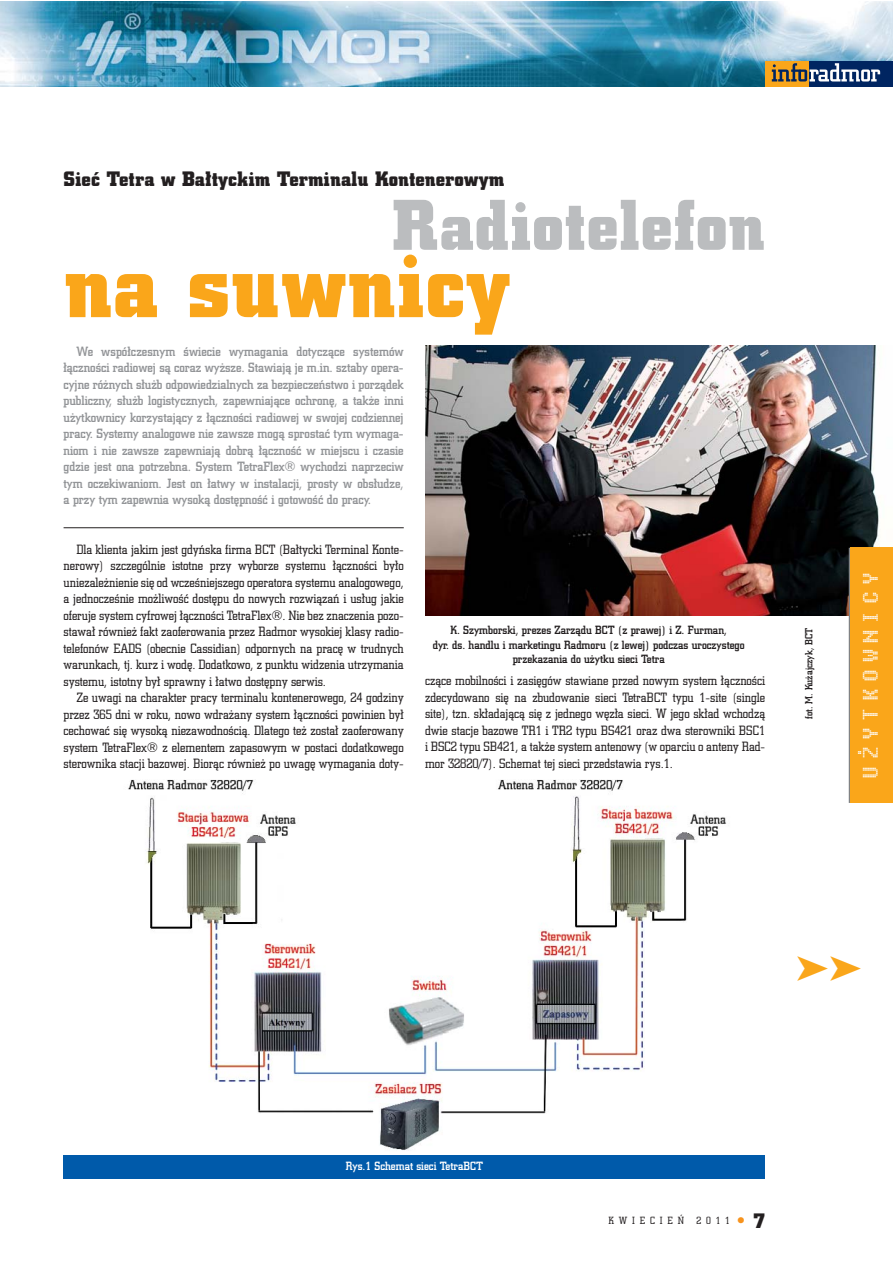
<style>
.page{position:relative;width:893px;height:1263px;background:#fff}
.page>*{position:absolute;margin:0;border:0;box-sizing:border-box;transform-origin:0 0}
.t1{font:700 94.5px "Square Slabserif 711 PL";color:#faa61a}
.t2{font:700 72px "Square Slabserif 711 PL";color:#bbbdbf}
.t3{font:700 21px "Square Slabserif 711 PL";color:#231f20}
.t4{font:18px "EFN Mobile Dual";letter-spacing:.36em;color:#fff}
.t5{font:300 13.5px/16.5px "Square Slabserif 711 PL";letter-spacing:-.005em;color:#231f20;text-align:justify}
.t6{font:500 13.5px/16.5px "Square Slabserif 711 PL";letter-spacing:-.005em;color:#939598;text-align:justify}
.t7{font:500 12px/14.4px "Square Slabserif 711 PL";color:#231f20;text-align:center}
.t8{font:500 12px "Square Slabserif 711 PL";color:#fff}
.t9{font:500 10.5px "Square Slabserif 711 PL";color:#231f20}
.t10{font:300 10.5px "Square Slabserif 711 PL";letter-spacing:.46em;color:#231f20}
.s1{font-weight:700;font-size:21px;color:#f7931d}
.s2{font-weight:700;font-size:21px}
</style>
<div class="page">
<img style="left:0;top:1px;width:893px;height:85px">
<div style="left:765px;top:61px;width:128px;height:25px;background:#002561"></div>
<div style="left:765px;top:61px;width:43px;height:25px;background:#faa61a"></div>
<svg style="left:772px;top:63px;width:108px;height:18px"></svg>
<hr style="left:64px;top:527px;width:340px;height:1px;background:#231f20">
<img style="left:425px;top:346px;width:468px;height:270px">
<img style="left:128px;top:779px;width:599px;height:371px">
<hr style="left:849px;top:548px;width:3px;height:255px;background:#808284">
<div style="left:850px;top:548px;width:43px;height:255px;background:#faa61a"></div>
<div style="left:64px;top:1155px;width:701px;height:24px;background:#005aaa"></div>
<h3 class="t3" style="left:64px;top:172px;width:442px">Sieç Tetra w Ba∏tyckim Terminalu Kontenerowym</h3>
<h2 class="t2" style="left:392px;top:202px;width:375px">Radiotelefon</h2>
<h1 class="t1" style="left:64px;top:254px;width:448px">na suwnicy</h1>
<p class="t6" style="left:64px;top:344px;width:342px;text-indent:13px">We wspó∏czesnym Êwiecie wymagania dotyczàce systemów ∏àcznoÊci radiowej sà coraz wy˝sze. Stawiajà je m.in. sztaby opera&shy;cyjne ró˝nych s∏u˝b odpowiedzialnych za bezpieczeƒstwo i porzàdek publiczny, s∏u˝b logistycznych, zapewniajàce ochron´, a tak˝e inni u˝ytkownicy korzystajàcy z ∏àcznoÊci radiowej w swojej codziennej pracy. Systemy analogowe nie zawsze mogà sprostaç tym wymaga&shy;niom i nie zawsze zapewniajà dobrà ∏àcznoÊç w miejscu i czasie gdzie jest ona potrzebna. System TetraFlex® wychodzi naprzeciw tym oczekiwaniom. Jest on ∏atwy w instalacji, prosty w obs∏udze, a przy tym zapewnia wysokà dost´pnoÊç i gotowoÊç do pracy.</p>
<p class="t5" style="left:64px;top:542px;width:342px;text-indent:13px">Dla klienta jakim jest gdyƒska firma BCT (Ba∏tycki Terminal Konte&shy;nerowy) szczególnie istotne przy wyborze systemu ∏àcznoÊci by∏o uniezale˝nienie si´ od wczeÊniejszego operatora systemu analogowego, a jednoczeÊnie mo˝liwoÊç dost´pu do nowych rozwiàzaƒ i us∏ug jakie oferuje system cyfrowej ∏àcznoÊci TetraFlex®. Nie bez znaczenia pozo&shy;stawa∏ równie˝ fakt zaoferowania przez Radmor wysokiej klasy radio&shy;telefonów EADS (obecnie Cassidian) odpornych na prac´ w trudnych warunkach, tj. kurz i wod´. Dodatkowo, z punktu widzenia utrzymania systemu, istotny by∏ sprawny i ∏atwo dost´pny serwis.</p>
<p class="t5" style="left:64px;top:691px;width:342px;text-indent:13px">Ze uwagi na charakter pracy terminalu kontenerowego, 24 godziny przez 365 dni w roku, nowo wdra˝any system ∏àcznoÊci powinien by∏ cechowaç si´ wysokà niezawodnoÊcià. Dlatego te˝ zosta∏ zaoferowany system TetraFlex® z elementem zapasowym w postaci dodatkowego sterownika stacji bazowej. Bioràc równie˝ po uwag´ wymagania doty-</p>
<p class="t7" style="left:433px;top:624px;width:314px">K. Szymborski, prezes Zarzàdu BCT (z prawej) i Z. Furman,<br>dyr. ds. handlu i marketingu Radmoru (z lewej) podczas uroczystego przekazania do u˝ytku sieci Tetra</p>
<p class="t5" style="left:425px;top:673px;width:342px">czàce mobilnoÊci i zasi´gów stawiane przed nowym system ∏àcznoÊci zdecydowano si´ na zbudowanie sieci TetraBCT typu 1-site (single site), tzn. sk∏adajàcà si´ z jednego w´z∏a sieci. W jego sk∏ad wchodzà dwie stacje bazowe TR1 i TR2 typu BS421 oraz dwa sterowniki BSC1 i BSC2 typu SB421, a tak˝e system antenowy (w oparciu o anteny Rad&shy;mor 32820/7). Schemat tej sieci przedstawia rys.1.</p>
<p class="t9" style="left:805px;top:718px;width:92px;rotate:-90deg">fot. M. Ku˝ajczyk, BCT</p>
<h3 class="t4" style="left:863px;top:779px;width:208px;rotate:-90deg">UŻYTKOWNICY</h3>
<p class="t8" style="left:346px;top:1162px;width:139px">Rys.1 Schemat sieci TetraBCT</p>
<p class="t10" style="left:608px;top:1217px;width:158px">KWIECIE¡ 2011<span class="s1">•</span><span class="s2">7</span></p>
</div>
